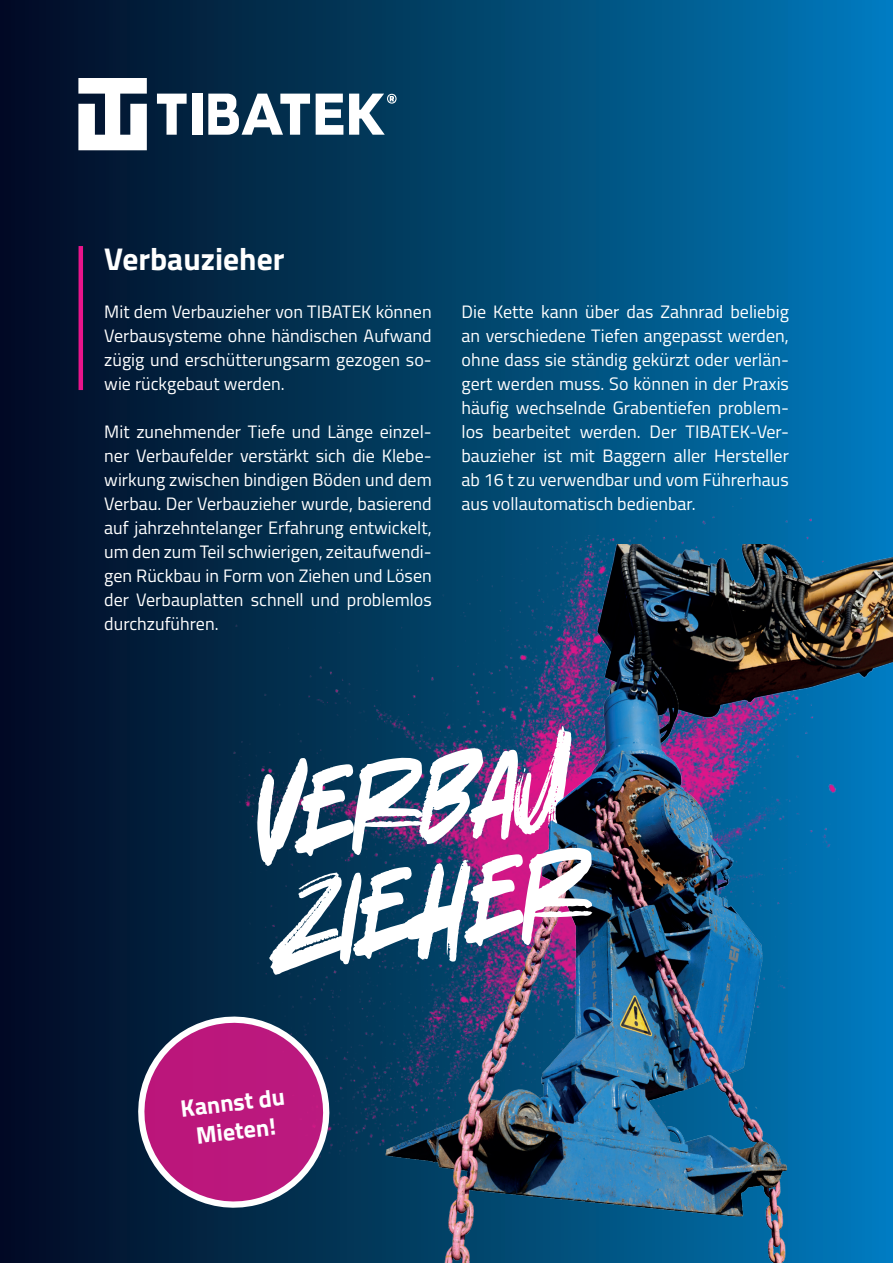
<style>
.page{position:relative;width:893px;height:1263px;background:#fff}
.page>*{position:absolute;margin:0;border:0;box-sizing:border-box;transform-origin:0 0}
.t1{font:125.7px/108.6px "Good Looking Karma";color:#fff}
.t2{font:700 31.5px "Titillium Web";color:#fff}
.t3{font:700 24px/28.8px "Titillium Web";color:#fff;text-align:center}
.t4{font:18px/24px "Titillium Web";color:#fff;text-align:justify}
</style>
<div class="page">
<div style="left:0;top:0;width:893px;height:1263px;background:linear-gradient(to right,#030a1e,#007ab8)"></div>
<img style="left:5px;top:460px;width:888px;height:803px">
<img style="left:364px;top:544px;width:529px;height:719px">
<svg style="left:132px;top:1010px;width:204px;height:204px;background:#873076"></svg>
<hr style="left:79px;top:246px;width:4px;height:144px;background:#ea148b">
<svg style="left:78px;top:78px;width:69px;height:72px"></svg>
<svg style="left:157px;top:94px;width:30px;height:41px"></svg>
<div style="left:192px;top:94px;width:10px;height:41px;background:#fff"></div>
<svg style="left:208px;top:94px;width:102px;height:41px"></svg>
<svg style="left:316px;top:94px;width:27px;height:41px"></svg>
<svg style="left:349px;top:94px;width:48px;height:41px"></svg>
<h2 class="t2" style="left:104px;top:235px;width:182px">Verbauzieher</h2>
<p class="t4" style="left:104px;top:299px;width:329px">Mit dem Verbauzieher von TIBATEK können Verbausysteme ohne händischen Aufwand zügig und erschütterungsarm gezogen so&shy;wie rückgebaut werden.</p>
<p class="t4" style="left:104px;top:419px;width:329px">Mit zunehmender Tiefe und Länge einzel&shy;ner Verbaufelder verstärkt sich die Klebe&shy;wirkung zwischen bindigen Böden und dem Verbau. Der Verbauzieher wurde, basierend auf jahrzehntelanger Erfahrung entwickelt, um den zum Teil schwierigen, zeitaufwendi&shy;gen Rückbau in Form von Ziehen und Lösen der Verbauplatten schnell und problemlos durchzuführen.</p>
<p class="t4" style="left:461px;top:299px;width:329px">Die Kette kann über das Zahnrad beliebig an verschiedene Tiefen angepasst werden, ohne dass sie ständig gekürzt oder verlän&shy;gert werden muss. So können in der Praxis häufig wechselnde Grabentiefen problem&shy;los bearbeitet werden. Der TIBATEK-Ver&shy;bauzieher ist mit Baggern aller Hersteller ab 16 t zu verwendbar und vom Führerhaus aus vollautomatisch bedienbar.</p>
<h1 class="t1" style="left:249px;top:767px;width:327px;rotate:-7deg">verbau zIeher</h1>
<h3 class="t3" style="left:179px;top:1093px;width:106px;rotate:-7deg">Kannst du<br>Mieten!</h3>
</div>
